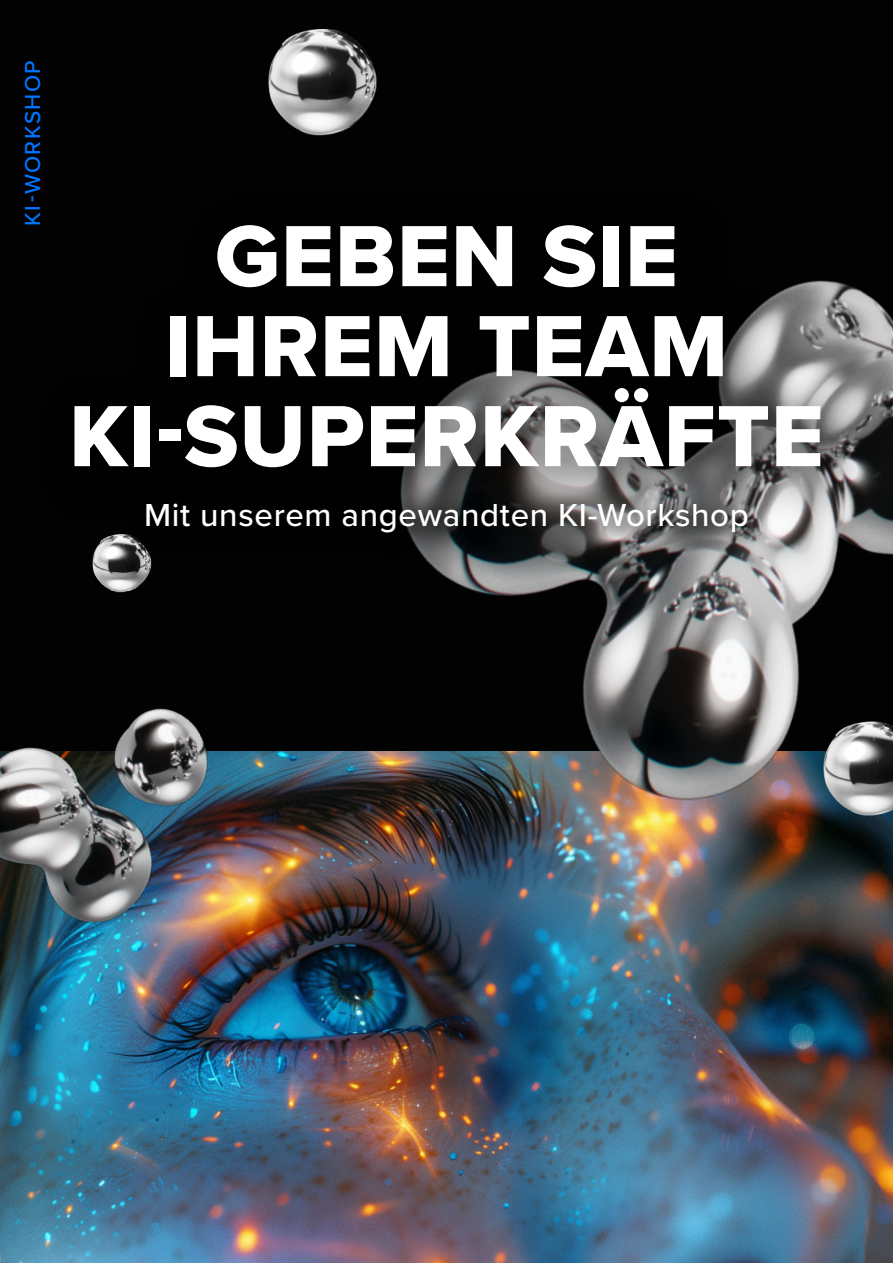
<style>
.page{position:relative;width:893px;height:1263px;background:#fff}
.page>*{position:absolute;margin:0;border:0;box-sizing:border-box;transform-origin:0 0}
.t1{font:90px/90px "Proxima Nova Extrabld";letter-spacing:.01em;color:#fff;text-align:center}
.t2{font:500 33px "Proxima Nova";letter-spacing:.02em;color:#fff}
.t3{font:500 22.5px "Proxima Nova";letter-spacing:.06em;color:#0075ff}
</style>
<div class="page">
<img style="left:0;top:962px;width:893px;height:301px">
<div style="left:0;top:0;width:893px;height:750px;background:#020203"></div>
<img style="left:247px;top:305px;width:646px;height:730px">
<img style="left:779px;top:701px;width:114px;height:137px">
<img style="left:92px;top:534px;width:60px;height:59px">
<img style="left:0;top:708px;width:247px;height:254px">
<img style="left:268px;top:29px;width:109px;height:107px">
<div style="left:36px;top:188px;width:845px;height:339px;background:#000;opacity:.5"></div>
<div style="left:130px;top:487px;width:644px;height:73px;background:#000;opacity:.5"></div>
<p class="t3" style="left:16px;top:226px;width:167px;rotate:-90deg">KI-WORKSHOP</p>
<h1 class="t1" style="left:69px;top:210px;width:756px">GEBEN SIE<br>IHREM TEAM<br>KI-SUPERKRÄFTE</h1>
<p class="t2" style="left:144px;top:490px;width:606px">Mit unserem angewandten KI-Workshop</p>
</div>
